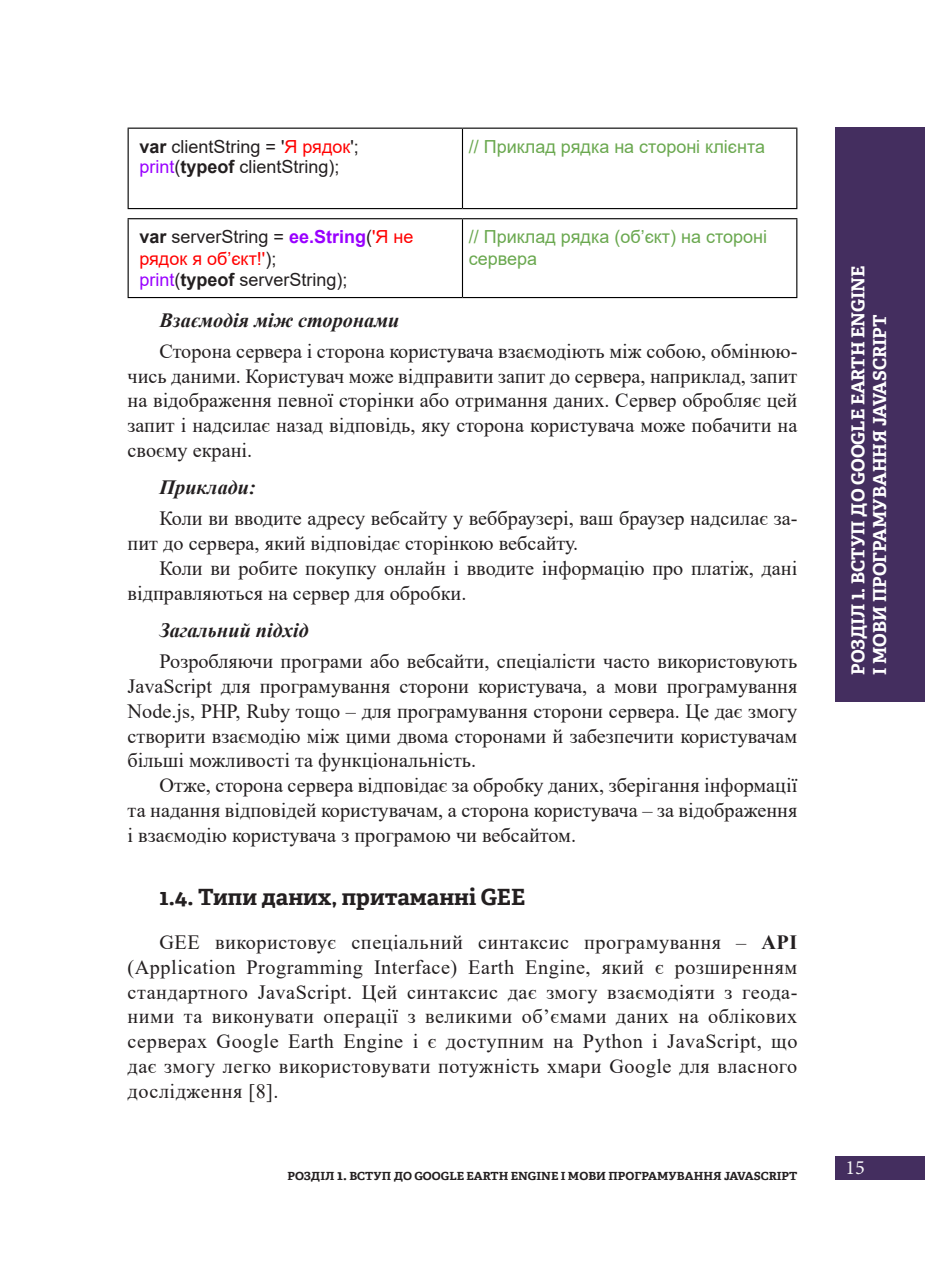
<style>
.page{position:relative;width:925px;height:1276px;background:#fff}
.page>*{position:absolute;margin:0;border:0;box-sizing:border-box;transform-origin:0 0}
.Paragraph_text{font:700 22.5px "Adelle Cyrillic";color:#231f20}
.t1{font:20.25px/24.8px "Times New Roman";color:#231f20;text-align:justify}
.t2{font:italic 700 20.25px "Times New Roman";color:#231f20}
.t3{font:20.25px "Minion Pro";color:#f7f7f8}
.t4{font:18px "Arial";color:#231f20}
.t5{font:18px/21.6px "Arial";color:#6aa84f}
.t6{font:700 18px/21.6px "Adelle Cyrillic";color:#fff}
.t7{font:18px/21.6px "Arial";color:#f00}
.t8{font:700 11.25px "Adelle Cyrillic";color:#231f20;scale:1.05 1}
.s1{font-weight:700}
.s2{color:#f00}
.s3{color:#90f}
.s4{font-weight:700;color:#231f20}
.s5{color:#231f20}
.s6{font-weight:700;color:#90f}
.s7{font-size:13.5px}
.s8{font-size:21.6px}
</style>
<div class="page">
<div style="left:836px;top:1156px;width:89px;height:24px;background:#442e5f"></div>
<div style="left:836px;top:128px;width:89px;height:574px;background:#442e5f"></div>
<hr style="left:128px;top:128px;width:334px;height:1px;background:#000">
<hr style="left:128px;top:129px;width:1px;height:79px;background:#000">
<hr style="left:462px;top:128px;width:335px;height:1px;background:#000">
<hr style="left:462px;top:129px;width:1px;height:79px;background:#000">
<hr style="left:796px;top:129px;width:1px;height:79px;background:#000">
<hr style="left:128px;top:208px;width:334px;height:1px;background:#000">
<hr style="left:462px;top:208px;width:335px;height:1px;background:#000">
<hr style="left:128px;top:218px;width:334px;height:1px;background:#000">
<hr style="left:128px;top:219px;width:1px;height:78px;background:#000">
<hr style="left:462px;top:218px;width:335px;height:1px;background:#000">
<hr style="left:462px;top:219px;width:1px;height:78px;background:#000">
<hr style="left:796px;top:219px;width:1px;height:78px;background:#000">
<hr style="left:128px;top:297px;width:334px;height:1px;background:#000">
<hr style="left:462px;top:297px;width:335px;height:1px;background:#000">
<p class="t4" style="left:139px;top:134px;width:221px"><span class="s1">var</span> clientString = '<span class="s2">Я рядок</span>';</p>
<p class="t4" style="left:139px;top:154px;width:202px"><span class="s3">print</span>(<span class="s1">typeof</span> clientString);</p>
<p class="t7" style="left:139px;top:226px;width:275px"><span class="s4">var</span> <span class="s5">serverString =</span> <span class="s6">ee.String</span><span class="s5">(</span>'Я не рядок я об’єкт!'<span class="s5">);</span></p>
<p class="t4" style="left:139px;top:267px;width:210px"><span class="s3">print</span>(<span class="s1">typeof</span> serverString);</p>
<p class="t5" style="left:469px;top:135px;width:298px">// Приклад рядка на стороні клієнта</p>
<p class="t5" style="left:469px;top:226px;width:300px">// Приклад рядка (об’єкт) на стороні сервера</p>
<p class="t2" style="left:159px;top:306px;width:242px">Взаємодія між сторонами</p>
<p class="t1" style="left:128px;top:338px;width:671px;text-indent:32px">Сторона сервера і сторона користувача взаємодіють між собою, обмінюю&shy;чись даними. Користувач може відправити запит до сервера, наприклад, запит на відображення певної сторінки або отримання даних. Сервер обробляє цей запит і надсилає назад відповідь, яку сторона користувача може побачити на своєму екрані.</p>
<p class="t2" style="left:159px;top:473px;width:98px">Приклади:</p>
<p class="t1" style="left:128px;top:505px;width:671px;text-indent:32px">Коли ви вводите адресу вебсайту у веббраузері, ваш браузер надсилає за&shy;пит до сервера, який відповідає сторінкою вебсайту.</p>
<p class="t1" style="left:128px;top:555px;width:671px;text-indent:32px">Коли ви робите покупку онлайн і вводите інформацію про платіж, дані відправляються на сервер для обробки.</p>
<p class="t2" style="left:159px;top:616px;width:151px">Загальний підхід</p>
<p class="t1" style="left:128px;top:648px;width:671px;text-indent:32px">Розробляючи програми або вебсайти, спеціалісти часто використовують JavaScript для програмування сторони користувача, а мови програмування Node.js, PHP, Ruby тощо – для програмування сторони сервера. Це дає змогу створити взаємодію між цими двома сторонами й забезпечити користувачам більші можливості та функціональність.</p>
<p class="t1" style="left:128px;top:772px;width:671px;text-indent:32px">Отже, сторона сервера відповідає за обробку даних, зберігання інформації та надання відповідей користувачам, а сторона користувача – за відображення і взаємодію користувача з програмою чи вебсайтом.</p>
<p class="Paragraph_text" style="left:159px;top:883px;width:367px">1.4. Типи даних, притаманні GEE</p>
<p class="t1" style="left:128px;top:929px;width:671px;text-indent:32px">GEE використовує спеціальний синтаксис програмування – <span class="s1">API </span>(Application Programming Interface) Earth Engine, який є розширенням стандартного JavaScript. Цей синтаксис дає змогу взаємодіяти з геода&shy;ними та виконувати операції з великими об’ємами даних на облікових серверах Google Earth Engine і є доступним на Python і JavaScript, що дає змогу легко використовувати потужність хмари Google для власного дослідження [8].</p>
<p class="t8" style="left:287px;top:1169px;width:487px">РОЗДІЛ <span class="s7">1.</span> ВСТУП ДО GOOGLE EARTH ENGINE І МОВИ ПРОГРАМУВАННЯ JAVASCRIPT</p>
<p class="t6" style="left:847px;top:675px;width:411px;rotate:-90deg">РОЗДІЛ <span class="s8">1</span>. ВСТУП ДО GOOGLE EARTH ENGINE<br>І МОВИ ПРОГРАМУВАННЯ JAVASCRIPT</p>
<p class="t3" style="left:845px;top:1154px;width:21px">15</p>
</div>
